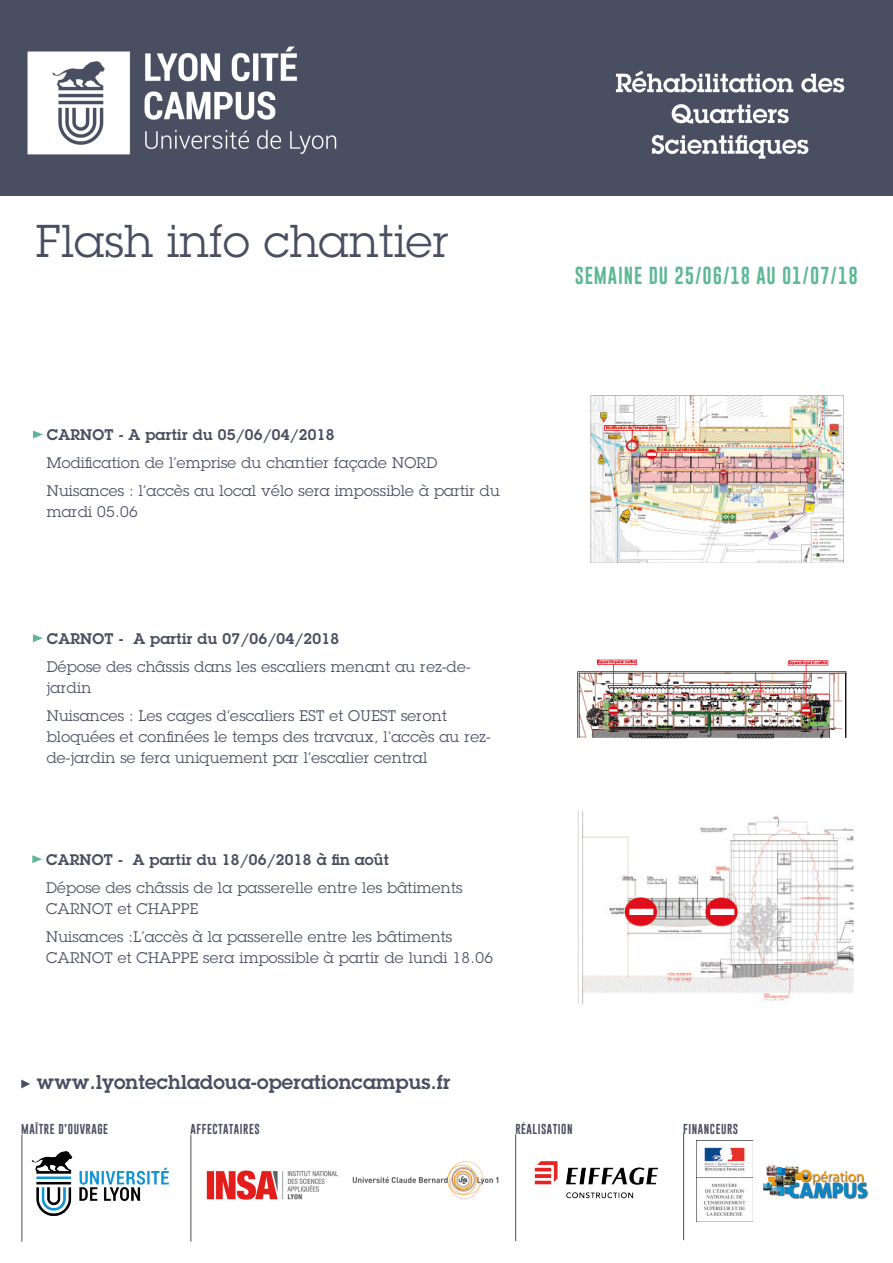
<style>
.page{position:relative;width:893px;height:1263px;background:#fff}
.page>*{position:absolute;margin:0;border:0;box-sizing:border-box;transform-origin:0 0}
.t1{font:45px "Lubalin Graph";letter-spacing:.01em;color:#4a4e61}
.t2{font:600 19.65px "Lubalin Graph";letter-spacing:.01em;color:#4a4e61}
.t3{font:18px "Gobold";letter-spacing:.05em;color:#5eb895}
.t4{font:15px/21px "Lubalin Graph";letter-spacing:.02em;color:#4a4e61}
.t5{font:600 15px "Lubalin Graph";letter-spacing:.02em;color:#4a4e61}
.t6{font:10.5px "Gobold";letter-spacing:.05em;color:#4a4e61}
</style>
<div class="page">
<svg style="left:21px;top:1079px;width:9px;height:9px"></svg>
<div style="left:0;top:0;width:893px;height:196px;background:#4a4e61"></div>
<img style="left:616px;top:70px;width:229px;height:89px">
<svg style="left:696px;top:1140px;width:57px;height:82px"></svg>
<img style="left:697px;top:1141px;width:55px;height:80px">
<img style="left:764px;top:1165px;width:104px;height:34px">
<hr style="left:22px;top:1135px;width:1px;height:107px;background:#4a4e61">
<img style="left:31px;top:1151px;width:138px;height:64px">
<hr style="left:683px;top:1133px;width:1px;height:107px;background:#4a4e61">
<hr style="left:515px;top:1134px;width:1px;height:107px;background:#4a4e61">
<img style="left:534px;top:1161px;width:125px;height:38px">
<hr style="left:191px;top:1135px;width:1px;height:107px;background:#4a4e61">
<img style="left:206px;top:1170px;width:132px;height:30px">
<img style="left:352px;top:1161px;width:147px;height:38px">
<img style="left:27px;top:46px;width:310px;height:109px">
<svg style="left:33px;top:430px;width:10px;height:8px"></svg>
<svg style="left:33px;top:634px;width:10px;height:8px"></svg>
<img style="left:590px;top:395px;width:253px;height:167px">
<img style="left:577px;top:659px;width:270px;height:80px">
<svg style="left:32px;top:855px;width:10px;height:8px"></svg>
<img style="left:577px;top:810px;width:277px;height:193px">
<p class="t1" style="left:36px;top:212px;width:415px">Flash info chantier</p>
<p class="t5" style="left:47px;top:425px;width:289px">CARNOT - A partir du 05/06/04/2018</p>
<p class="t4" style="left:47px;top:452px;width:392px">Modification de l’emprise du chantier façade NORD</p>
<p class="t4" style="left:47px;top:480px;width:455px">Nuisances : l’accès au local vélo sera impossible à partir du mardi 05.06</p>
<p class="t5" style="left:47px;top:628px;width:294px">CARNOT - A partir du 07/06/04/2018</p>
<p class="t4" style="left:47px;top:656px;width:425px">Dépose des châssis dans les escaliers menant au rez-de&shy;jardin</p>
<p class="t4" style="left:47px;top:705px;width:445px">Nuisances : Les cages d’escaliers EST et OUEST seront bloquées et confinées le temps des travaux, l’accès au rez&shy;de-jardin se fera uniquement par l’escalier central</p>
<p class="t5" style="left:46px;top:849px;width:344px">CARNOT - A partir du 18/06/2018 à fin août</p>
<p class="t4" style="left:46px;top:877px;width:418px">Dépose des châssis de la passerelle entre les bâtiments<br>CARNOT et CHAPPE</p>
<p class="t4" style="left:46px;top:925px;width:449px">Nuisances :L’accès à la passerelle entre les bâtiments<br>CARNOT et CHAPPE sera impossible à partir de lundi 18.06</p>
<p class="t3" style="left:575px;top:264px;width:285px">SEMAINE DU 25/06/18 AU 01/07/18</p>
<h2 class="t2" style="left:37px;top:1069px;width:415px">www.lyontechladoua-operationcampus.fr</h2>
<p class="t6" style="left:21px;top:1122px;width:88px">MAÎTRE D’OUVRAGE</p>
<p class="t6" style="left:191px;top:1122px;width:71px">AFFECTATAIRES</p>
<p class="t6" style="left:515px;top:1122px;width:59px">RÉALISATION</p>
<p class="t6" style="left:683px;top:1122px;width:56px">FINANCEURS</p>
</div>
